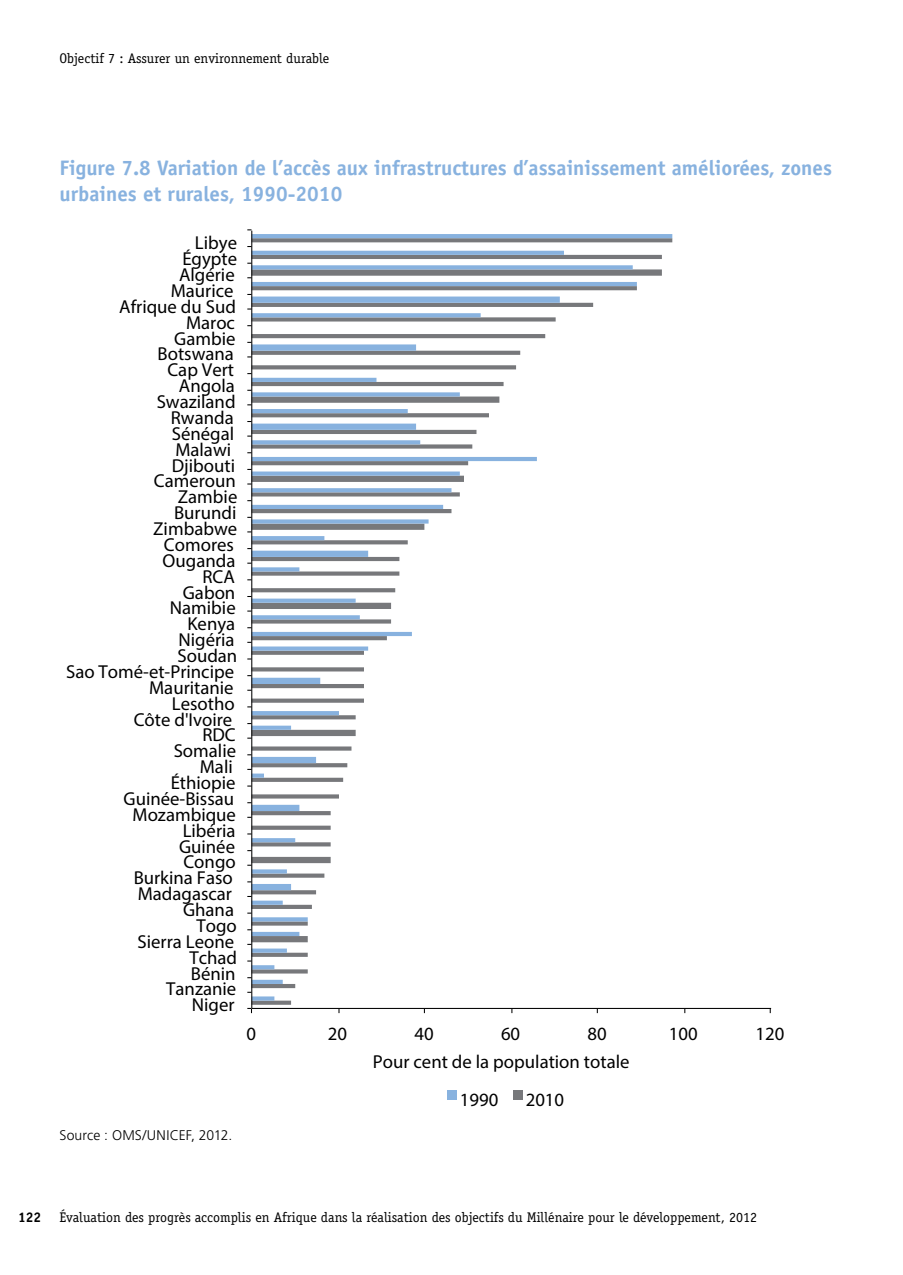
<style>
.page{position:relative;width:903px;height:1275px;background:#fff}
.page>*{position:absolute;margin:0;border:0;box-sizing:border-box;transform-origin:0 0}
.t1{font:700 21px/25.4px "Officina Sans Std";color:#88b2df}
.t2{font:18.72px "Officina Sans Std";color:#000}
.t3{font:14px "Officina Serif Std";color:#000}
.t4{font:300 14px "Frutiger LT Std";letter-spacing:.005em;color:#000}
.t5{font:700 14px "Officina Serif Std";color:#000}
</style>
<div class="page">
<div style="left:447px;top:1091px;width:9px;height:9px;background:#88b2df"></div>
<div style="left:513px;top:1091px;width:9px;height:9px;background:#77787b"></div>
<svg style="left:252px;top:234px;width:420px;height:767px"></svg>
<hr style="left:252px;top:1008px;width:519px;height:1px;background:#000">
<hr style="left:251px;top:231px;width:1px;height:777px;background:#000">
<p class="t3" style="left:60px;top:50px;width:271px">Objectif 7 : Assurer un environnement durable</p>
<p class="t1" style="left:60px;top:155px;width:774px">Figure 7.8 Variation de l’accès aux infrastructures d’assainissement améliorées, zones urbaines et rurales, 1990-2010</p>
<p class="t2" style="left:195px;top:231px;width:44px">Libye</p>
<p class="t2" style="left:182px;top:247px;width:56px">Égypte</p>
<p class="t2" style="left:179px;top:263px;width:57px">Algérie</p>
<p class="t2" style="left:171px;top:279px;width:64px">Maurice</p>
<p class="t2" style="left:119px;top:295px;width:118px">Afrique du Sud</p>
<p class="t2" style="left:186px;top:311px;width:50px">Maroc</p>
<p class="t2" style="left:174px;top:327px;width:63px">Gambie</p>
<p class="t2" style="left:158px;top:343px;width:78px">Botswana</p>
<p class="t2" style="left:167px;top:358px;width:68px">Cap Vert</p>
<p class="t2" style="left:179px;top:374px;width:58px">Angola</p>
<p class="t2" style="left:157px;top:390px;width:80px">Swaziland</p>
<p class="t2" style="left:171px;top:406px;width:64px">Rwanda</p>
<p class="t2" style="left:172px;top:422px;width:64px">Sénégal</p>
<p class="t2" style="left:175px;top:438px;width:57px">Malawi</p>
<p class="t2" style="left:172px;top:454px;width:65px">Djibouti</p>
<p class="t2" style="left:154px;top:470px;width:84px">Cameroun</p>
<p class="t2" style="left:178px;top:485px;width:61px">Zambie</p>
<p class="t2" style="left:174px;top:501px;width:64px">Burundi</p>
<p class="t2" style="left:153px;top:517px;width:85px">Zimbabwe</p>
<p class="t2" style="left:164px;top:533px;width:72px">Comores</p>
<p class="t2" style="left:163px;top:549px;width:74px">Ouganda</p>
<p class="t2" style="left:203px;top:565px;width:34px">RCA</p>
<p class="t2" style="left:183px;top:581px;width:54px">Gabon</p>
<p class="t2" style="left:170px;top:597px;width:67px">Namibie</p>
<p class="t2" style="left:187px;top:612px;width:49px">Kenya</p>
<p class="t2" style="left:178px;top:628px;width:58px">Nigéria</p>
<p class="t2" style="left:177px;top:644px;width:61px">Soudan</p>
<p class="t2" style="left:66px;top:660px;width:170px">Sao Tomé-et-Principe</p>
<p class="t2" style="left:149px;top:676px;width:86px">Mauritanie</p>
<p class="t2" style="left:172px;top:692px;width:64px">Lesotho</p>
<p class="t2" style="left:134px;top:708px;width:100px">Côte d'Ivoire</p>
<p class="t2" style="left:202px;top:724px;width:35px">RDC</p>
<p class="t2" style="left:174px;top:739px;width:64px">Somalie</p>
<p class="t2" style="left:200px;top:755px;width:34px">Mali</p>
<p class="t2" style="left:171px;top:771px;width:66px">Éthiopie</p>
<p class="t2" style="left:124px;top:787px;width:112px">Guinée-Bissau</p>
<p class="t2" style="left:133px;top:803px;width:105px">Mozambique</p>
<p class="t2" style="left:183px;top:819px;width:54px">Libéria</p>
<p class="t2" style="left:179px;top:835px;width:58px">Guinée</p>
<p class="t2" style="left:183px;top:851px;width:54px">Congo</p>
<p class="t2" style="left:134px;top:866px;width:101px">Burkina Faso</p>
<p class="t2" style="left:138px;top:882px;width:96px">Madagascar</p>
<p class="t2" style="left:183px;top:898px;width:52px">Ghana</p>
<p class="t2" style="left:196px;top:914px;width:42px">Togo</p>
<p class="t2" style="left:138px;top:930px;width:98px">Sierra Leone</p>
<p class="t2" style="left:189px;top:946px;width:49px">Tchad</p>
<p class="t2" style="left:191px;top:962px;width:46px">Bénin</p>
<p class="t2" style="left:166px;top:977px;width:71px">Tanzanie</p>
<p class="t2" style="left:192px;top:993px;width:44px">Niger</p>
<p class="t4" style="left:60px;top:1127px;width:174px">Source : OMS/UNICEF, 2012.</p>
<p class="t2" style="left:247px;top:1022px;width:11px">0</p>
<p class="t2" style="left:328px;top:1022px;width:21px">20</p>
<p class="t2" style="left:414px;top:1022px;width:21px">40</p>
<p class="t2" style="left:501px;top:1022px;width:21px">60</p>
<p class="t2" style="left:587px;top:1022px;width:21px">80</p>
<p class="t2" style="left:669px;top:1022px;width:30px">100</p>
<p class="t2" style="left:755px;top:1022px;width:30px">120</p>
<p class="t2" style="left:373px;top:1050px;width:258px">Pour cent de la population totale</p>
<p class="t2" style="left:460px;top:1088px;width:40px">1990</p>
<p class="t2" style="left:526px;top:1088px;width:40px">2010</p>
<p class="t5" style="left:18px;top:1208px;width:25px">122</p>
<p class="t3" style="left:60px;top:1209px;width:699px">Évaluation des progrès accomplis en Afrique dans la réalisation des objectifs du Millénaire pour le développement, 2012</p>
</div>
